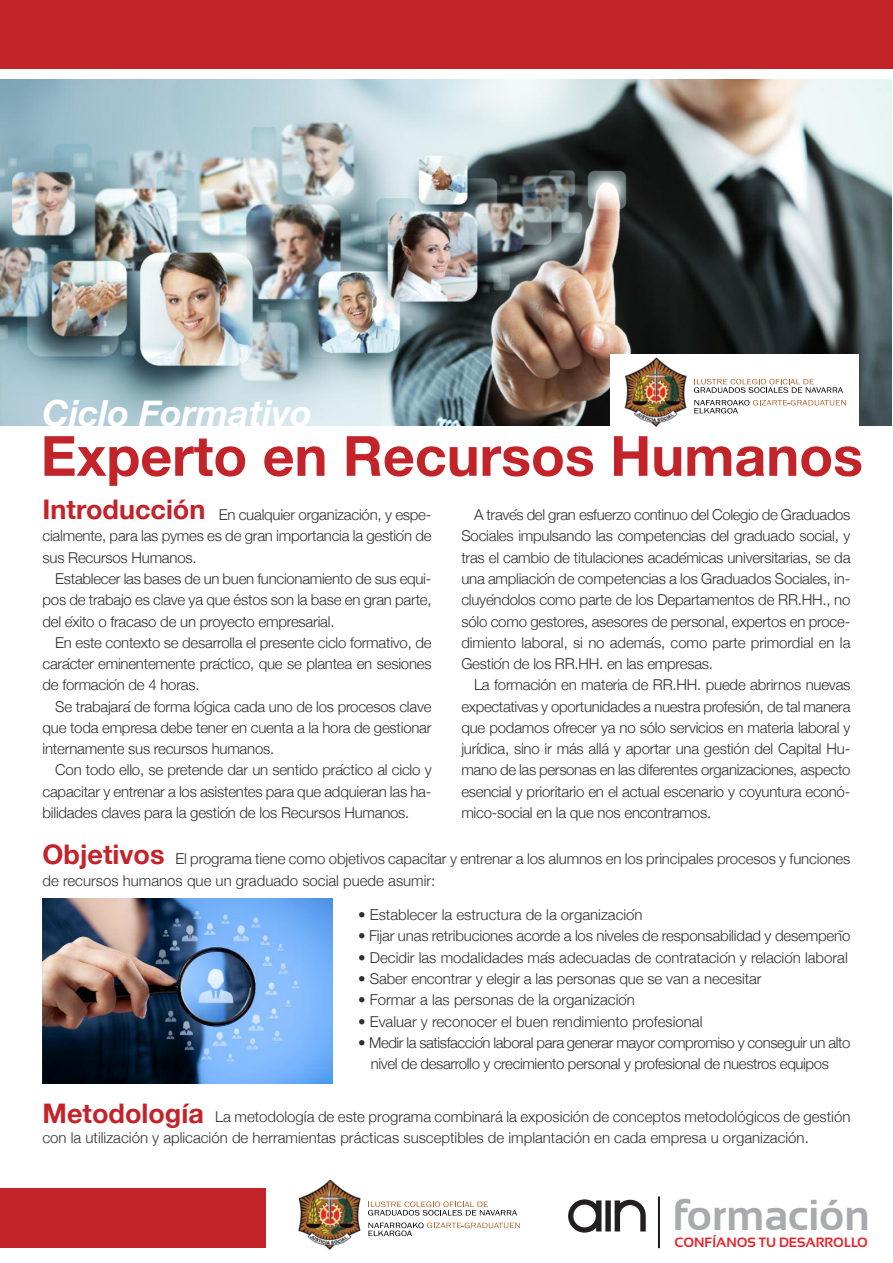
<style>
.page{position:relative;width:893px;height:1263px;background:#fff}
.page>*{position:absolute;margin:0;border:0;box-sizing:border-box;transform-origin:0 0}
.t1{font:700 55.5px "Helvetica Neue";color:#c32429}
.t2{font:700 43.35px "Sansation";color:#a8aaad}
.t3{font:italic 700 36px "Helvetica Neue";color:#fff}
.t4{font:700 27px "Helvetica Neue";color:#c32429}
.t5{font:300 15px/21.3px "Helvetica Neue";letter-spacing:-.01em;color:#2f2f2e;text-align:justify}
.t6{font:700 13.5px "Sansation";color:#ed1f26}
</style>
<div class="page">
<div style="left:0;top:1188px;width:266px;height:60px;background:#c32429"></div>
<img style="left:0;top:79px;width:892px;height:347px">
<img style="left:43px;top:899px;width:289px;height:185px">
<svg style="left:368px;top:1201px;width:149px;height:14px"></svg>
<svg style="left:368px;top:1222px;width:152px;height:14px"></svg>
<img style="left:298px;top:1180px;width:63px;height:70px">
<hr style="left:658px;top:1196px;width:2px;height:52px;background:#231f20">
<div style="left:596px;top:1200px;width:5px;height:31px;background:#231f20"></div>
<div style="left:605px;top:1200px;width:6px;height:31px;background:#231f20"></div>
<div style="left:568px;top:1199px;width:33px;height:33px;border:5px solid #231f20;border-radius:50%"></div>
<svg style="left:614px;top:1199px;width:32px;height:33px"></svg>
<div style="left:0;top:0;width:893px;height:68px;background:#c32429"></div>
<div style="left:611px;top:354px;width:248px;height:74px;background:#fff"></div>
<svg style="left:694px;top:379px;width:149px;height:14px"></svg>
<svg style="left:694px;top:400px;width:152px;height:13px"></svg>
<img style="left:624px;top:358px;width:63px;height:69px">
<h3 class="t3" style="left:43px;top:391px;width:271px">Ciclo Formativo</h3>
<h1 class="t1" style="left:41px;top:422px;width:824px">Experto en Recursos Humanos</h1>
<h3 class="t4" style="left:43px;top:492px;width:164px">Introducción</h3>
<p class="t5" style="left:43px;top:504px;width:391px;text-indent:176px">En cualquier organización, y espe&shy;cialmente, para las pymes es de gran importancia la gestioń de sus Recursos Humanos.</p>
<p class="t5" style="left:43px;top:568px;width:391px;text-indent:13px">Establecer las bases de un buen funcionamiento de sus equi&shy;pos de trabajo es clave ya que éstos son la base en gran parte, del ex́ ito o fracaso de un proyecto empresarial.</p>
<p class="t5" style="left:43px;top:631px;width:391px;text-indent:13px">En este contexto se desarrolla el presente ciclo formativo, de carać ter eminentemente prać tico, que se plantea en sesiones de formacioń de 4 horas.</p>
<p class="t5" style="left:43px;top:695px;width:391px;text-indent:13px">Se trabajaráde forma loǵ ica cada uno de los procesos clave que toda empresa debe tener en cuenta a la hora de gestionar internamente sus recursos humanos.</p>
<p class="t5" style="left:43px;top:759px;width:391px;text-indent:13px">Con todo ello, se pretende dar un sentido prać tico al ciclo y capacitar y entrenar a los asistentes para que adquieran las ha&shy;bilidades claves para la gestioń de los Recursos Humanos.</p>
<p class="t5" style="left:461px;top:504px;width:391px;text-indent:13px">A traveś del gran esfuerzo continuo del Colegio de Graduados Sociales impulsando las competencias del graduado social, y tras el cambio de titulaciones acadeḿ icas universitarias, se da una ampliacioń de competencias a los Graduados Sociales, in&shy;cluyeń dolos como parte de los Departamentos de RR.HH., no sólo como gestores, asesores de personal, expertos en proce&shy;dimiento laboral, si no ademaś , como parte primordial en la Gestioń de los RR.HH. en las empresas.</p>
<p class="t5" style="left:461px;top:674px;width:391px;text-indent:13px">La formación en materia de RR.HH. puede abrirnos nuevas expectativas y oportunidades a nuestra profesión, de tal manera que podamos ofrecer ya no sólo servicios en materia laboral y jurídica, sino ir más allá y aportar una gestión del Capital Hu&shy;mano de las personas en las diferentes organizaciones, aspecto esencial y prioritario en el actual escenario y coyuntura econó&shy;mico-social en la que nos encontramos.</p>
<h3 class="t4" style="left:43px;top:838px;width:124px">Objetivos</h3>
<p class="t5" style="left:43px;top:848px;width:809px;text-indent:133px">El programa tiene como objetivos capacitar y entrenar a los alumnos en los principales procesos y funciones de recursos humanos que un graduado social puede asumir:</p>
<p class="t5" style="left:358px;top:904px;width:286px">• Establecer la estructura de la organización</p>
<p class="t5" style="left:358px;top:925px;width:494px">• Fijar unas retribuciones acorde a los niveles de responsabilidad y desempenõ</p>
<p class="t5" style="left:358px;top:946px;width:491px">• Decidir las modalidades más adecuadas de contratación y relación laboral</p>
<p class="t5" style="left:358px;top:968px;width:405px">• Saber encontrar y elegir a las personas que se van a necesitar</p>
<p class="t5" style="left:358px;top:989px;width:278px">• Formar a las personas de la organización</p>
<p class="t5" style="left:358px;top:1010px;width:346px">• Evaluar y reconocer el buen rendimiento profesional</p>
<p class="t5" style="left:358px;top:1031px;width:494px;text-align:center">• Medir la satisfaccioń laboral para generar mayor compromiso y conseguir un alto nivel de desarrollo y crecimiento personal y profesional de nuestros equipos</p>
<h3 class="t4" style="left:43px;top:1096px;width:163px">Metodología</h3>
<p class="t5" style="left:42px;top:1105px;width:809px;text-indent:173px">La metodología de este programa combinará la exposición de conceptos metodológicos de gestión con la utilización y aplicación de herramientas prácticas susceptibles de implantación en cada empresa u organización.</p>
<h2 class="t2" style="left:673px;top:1191px;width:199px">formación</h2>
<p class="t6" style="left:674px;top:1235px;width:195px">CONFÍANOS TU DESARROLLO</p>
</div>
